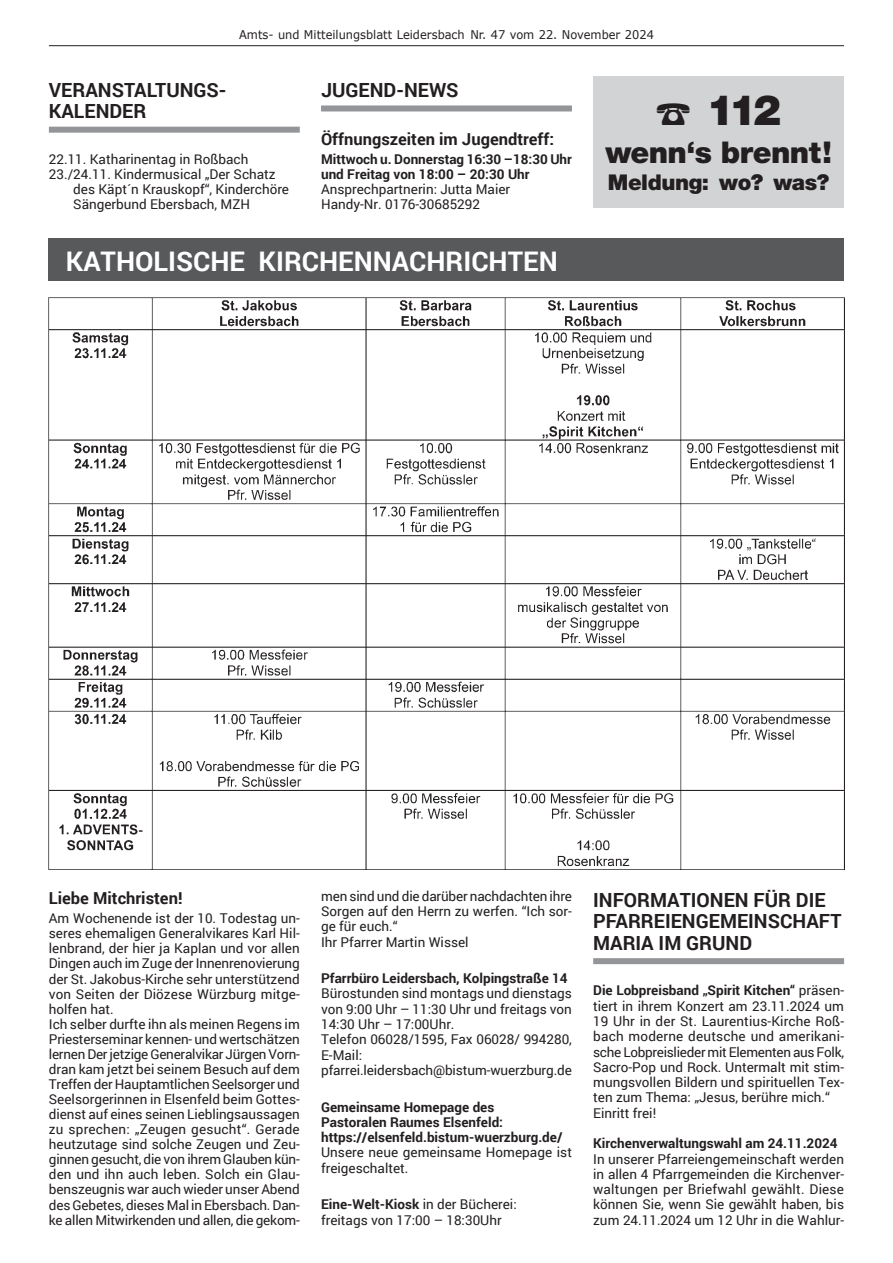
<style>
.page{position:relative;width:893px;height:1263px;background:#fff}
.page>*{position:absolute;margin:0;border:0;box-sizing:border-box;transform-origin:0 0}
.t1{font:900 42px "Helvetica Neue";color:#231f20}
.t2{font:900 30px "Helvetica Neue";letter-spacing:-.02em;color:#231f20}
.t3{font:700 27px "Roboto";color:#fff}
.t4{font:900 21.75px "Helvetica Neue";letter-spacing:-.02em;color:#231f20}
.t5{font:700 19.5px/21.1px "Roboto";color:#231f20}
.t6{font:700 16.5px "Roboto";color:#231f20}
.t7{font:13.5px/15.3px "Roboto";color:#231f20}
.t8{font:700 13.5px/15.3px "Roboto";color:#231f20}
.t9{font:12px "Verdana";color:#231f20;scale:.95 1}
.s1{font-weight:700}
</style>
<div class="page">
<hr style="left:49px;top:45px;width:795px;height:1px;background:#231f20">
<div style="left:49px;top:127px;width:251px;height:6px;background:#939598"></div>
<div style="left:321px;top:105px;width:251px;height:6px;background:#939598"></div>
<div style="left:593px;top:77px;width:251px;height:131px;background:#d1d3d4"></div>
<div style="left:49px;top:238px;width:795px;height:43px;background:#58595b"></div>
<img style="left:49px;top:298px;width:795px;height:571px">
<div style="left:593px;top:958px;width:251px;height:6px;background:#939598"></div>
<p class="t9" style="left:239px;top:27px;width:438px">Amts- und Mitteilungsblatt Leidersbach Nr. 47 vom 22. November 2024</p>
<h3 class="t5" style="left:49px;top:79px;width:50px">Veranstaltungs&shy;kalende</h3>
<h3 class="t5" style="left:133px;top:100px;width:14px">r</h3>
<p class="t7" style="left:49px;top:151px;width:201px">22.11. Katharinentag in Roßbach</p>
<p class="t7" style="left:49px;top:166px;width:228px">23./24.11. Kindermusical „Der Schatz</p>
<p class="t7" style="left:73px;top:181px;width:217px">des Käpt´n Krauskopf“, Kinderchöre</p>
<p class="t7" style="left:73px;top:196px;width:178px">Sängerbund Ebersbach, MZH</p>
<h3 class="t5" style="left:321px;top:79px;width:25px">Jugend</h3>
<h3 class="t5" style="left:396px;top:79px;width:36px">-News</h3>
<p class="t6" style="left:321px;top:127px;width:235px">Öffnungszeiten im Jugendtreff:</p>
<p class="t8" style="left:321px;top:151px;width:252px">Mittwoch u. Donnerstag 16:30 –18:30 Uhr und Freitag von 18:00 – 20:30 Uhr</p>
<p class="t7" style="left:321px;top:181px;width:191px">Ansprechpartnerin: Jutta Maier<br>Handy-Nr. 0176-30685292</p>
<h3 class="t3" style="left:66px;top:242px;width:18px">Kat</h3>
<h3 class="t3" style="left:116px;top:242px;width:35px">holis</h3>
<h3 class="t3" style="left:193px;top:242px;width:51px">cheKi</h3>
<h3 class="t3" style="left:284px;top:242px;width:73px">rchenna</h3>
<h3 class="t3" style="left:409px;top:242px;width:116px">chrichten</h3>
<h1 class="t1" style="left:706px;top:85px;width:76px">112</h1>
<h2 class="t2" style="left:605px;top:134px;width:228px">wenn‘s brennt!</h2>
<h3 class="t4" style="left:608px;top:169px;width:223px">Meldung: wo? was?</h3>
<p class="t6" style="left:49px;top:886px;width:135px">Liebe Mitchristen!</p>
<p class="t7" style="left:49px;top:910px;width:252px">Am Wochenende ist der 10. Todestag un&shy;seres ehemaligen Generalvikares Karl Hil&shy;lenbrand, der hier ja Kaplan und vor allen Dingen auch im Zuge der Innenrenovierung der St. Jakobus-Kirche sehr unterstützend von Seiten der Diözese Würzburg mitge&shy;holfen hat.<br>Ich selber durfte ihn als meinen Regens im Priesterseminar kennen- und wertschätzen lernen Der jetzige Generalvikar Jürgen Vorn&shy;dran kam jetzt bei seinem Besuch auf dem Treffen der Hauptamtlichen Seelsorger und Seelsorgerinnen in Elsenfeld beim Gottes&shy;dienst auf eines seinen Lieblingsaussagen zu sprechen: „Zeugen gesucht“. Gerade heutzutage sind solche Zeugen und Zeu&shy;ginnen gesucht, die von ihrem Glauben kün&shy;den und ihn auch leben. Solch ein Glau&shy;benszeugnis war auch wieder unser Abend des Gebetes, dieses Mal in Ebersbach. Dan&shy;ke allen Mitwirkenden und allen, die gekom-</p>
<p class="t7" style="left:321px;top:888px;width:252px">men sind und die darüber nachdachten ihre<br>Sorgen auf den Herrn zu werfen. “Ich sor&shy;ge für euch.“<br>Ihr Pfarrer Martin Wissel</p>
<p class="t8" style="left:321px;top:970px;width:248px">Pfarrbüro Leidersbach, Kolpingstraße 14</p>
<p class="t7" style="left:321px;top:985px;width:252px">Bürostunden sind montags und dienstags von 9:00 Uhr – 11:30 Uhr und freitags von<br>14:30 Uhr – 17:00Uhr.<br>Telefon 06028/1595, Fax 06028/ 994280,<br>E-Mail: pfarrei.leidersbach@bistum-wuerzburg.de</p>
<p class="t8" style="left:321px;top:1098px;width:243px">Gemeinsame Homepage des<br>Pastoralen Raumes Elsenfeld: https://elsenfeld.bistum-wuerzburg.de/</p>
<p class="t7" style="left:321px;top:1144px;width:252px">Unsere neue gemeinsame Homepage ist freigeschaltet.</p>
<p class="t7" style="left:321px;top:1196px;width:197px"><span class="s1">Eine-Welt-Kiosk</span> in der Bücherei: freitags von 17:00 – 18:30Uhr</p>
<h3 class="t5" style="left:593px;top:889px;width:19px">Info</h3>
<h3 class="t5" style="left:637px;top:889px;width:26px">rmationen</h3>
<h3 class="t5" style="left:753px;top:889px;width:53px">für die</h3>
<h3 class="t5" style="left:593px;top:910px;width:73px">Pfarreiengemeins</h3>
<h3 class="t5" style="left:780px;top:910px;width:39px">chaft</h3>
<h3 class="t5" style="left:593px;top:931px;width:133px">Maria im Grund</h3>
<p class="t7" style="left:593px;top:982px;width:252px"><span class="s1">Die Lobpreisband „Spirit Kitchen“</span> präsen&shy;tiert in ihrem Konzert am 23.11.2024 um 19 Uhr in der St. Laurentius-Kirche Roß&shy;bach moderne deutsche und amerikani&shy;sche Lobpreislieder mit Elementen aus Folk, Sacro-Pop und Rock. Untermalt mit stim&shy;mungsvollen Bildern und spirituellen Tex&shy;ten zum Thema: „Jesus, berühre mich.“ Einritt frei!</p>
<p class="t8" style="left:593px;top:1135px;width:246px">Kirchenverwaltungswahl am 24.11.2024</p>
<p class="t7" style="left:593px;top:1151px;width:252px;text-align:justify">In unserer Pfarreiengemeinschaft werden in allen 4 Pfarrgemeinden die Kirchenver&shy;waltungen per Briefwahl gewählt. Diese können Sie, wenn Sie gewählt haben, bis zum 24.11.2024 um 12 Uhr in die Wahlur-</p>
</div>
